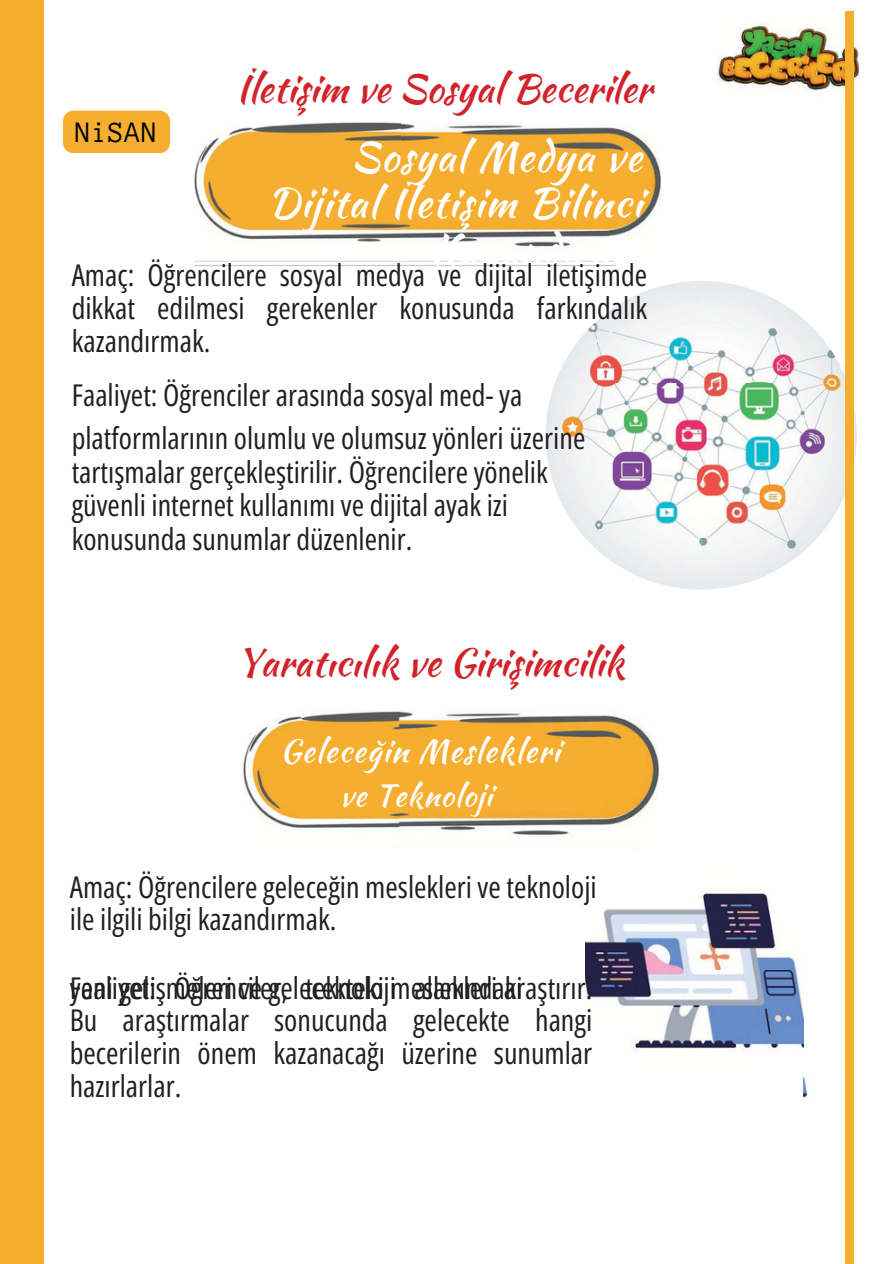
<style>
.page{position:relative;width:894px;height:1264px;background:#fff}
.page>*{position:absolute;margin:0;border:0;box-sizing:border-box;transform-origin:0 0}
.t1{font:40.5px/46.2px "Kaushan Script";letter-spacing:.03em;color:#fff;text-align:right}
.t2{font:38.55px "Kaushan Script";color:#d2232a}
.t3{font:31.5px "Kaushan Script";letter-spacing:.04em;color:#fff}
.t4{font:30.3px "Anonymous Pro";color:#000}
.t5{font:30px/32.7px "Open Sans Condensed";color:#231f20}
.t6{font:30px "Kaushan Script";letter-spacing:.03em;color:#fff}
</style>
<div class="page">
<div style="left:0;top:0;width:43px;height:1263px;background:#f5ae2e"></div>
<svg style="left:586px;top:321px;width:11px;height:11px"></svg>
<img style="left:597px;top:290px;width:52px;height:42px">
<img style="left:752px;top:290px;width:52px;height:42px">
<svg style="left:804px;top:320px;width:13px;height:12px"></svg>
<img style="left:555px;top:332px;width:290px;height:52px">
<img style="left:546px;top:384px;width:310px;height:103px">
<img style="left:554px;top:486px;width:291px;height:52px">
<svg style="left:585px;top:538px;width:12px;height:11px"></svg>
<img style="left:597px;top:538px;width:52px;height:43px">
<img style="left:649px;top:538px;width:103px;height:51px">
<img style="left:752px;top:538px;width:52px;height:43px">
<svg style="left:804px;top:538px;width:13px;height:12px"></svg>
<img style="left:716px;top:16px;width:143px;height:83px">
<img style="left:195px;top:122px;width:206px;height:120px">
<img style="left:401px;top:123px;width:259px;height:126px">
<div style="left:845px;top:12px;width:8px;height:1251px;background:#f5ae2e"></div>
<div style="left:63px;top:111px;width:107px;height:42px;background:#f5ae2e"></div>
<img style="left:585px;top:891px;width:218px;height:162px">
<img style="left:591px;top:952px;width:52px;height:54px">
<img style="left:585px;top:1024px;width:10px;height:29px">
<img style="left:803px;top:1077px;width:5px;height:22px">
<img style="left:243px;top:711px;width:415px;height:125px">
<p class="t4" style="left:75px;top:115px;width:84px">NiSAN</p>
<p class="t2" style="left:236px;top:60px;width:417px">İletişim ve Sosyal Beceriler</p>
<h1 class="t1" style="left:268px;top:133px;width:375px">Sosyal Medya ve<br>Dijital İletişim Bilinci</h1>
<p class="t5" style="left:72px;top:258px;width:577px;text-align:justify">Amaç: Öğrencilere sosyal medya ve dijital iletişimde dikkat edilmesi gerekenler konusunda farkındalık kazandırmak.</p>
<p class="t5" style="left:72px;top:372px;width:515px;line-height:43.8px">Faaliyet: Öğrenciler arasında sosyal med- ya platformlarının olumlu ve olumsuz yönleri üzerine</p>
<p class="t5" style="left:72px;top:455px;width:477px;line-height:33.2px">tartışmalar gerçekleştirilir. Öğrencilere yönelik güvenli internet kullanımı ve dijital ayak izi konusunda sunumlar düzenlenir.</p>
<p class="t2" style="left:236px;top:634px;width:389px">Yaratıcılık ve Girişimcilik</p>
<p class="t3" style="left:280px;top:727px;width:281px">Geleceğin Meslekleri</p>
<p class="t6" style="left:340px;top:773px;width:154px">ve Teknoloji</p>
<p class="t5" style="left:70px;top:869px;width:528px">Amaç: Öğrencilere geleceğin meslekleri ve teknoloji ile ilgili bilgi kazandırmak.</p>
<p class="t5" style="left:70px;top:970px;width:454px">Faaliyet: Öğrenciler, teknoloji alanındaki</p>
<p class="t5" style="left:70px;top:970px;width:524px;text-align:justify">yeni gelişmeleri ve gelecekteki meslekleri araştırır.<br>Bu araştırmalar sonucunda gelecekte hangi becerilerin önem kazanacağı üzerine sunumlar hazırlarlar.</p>
</div>
